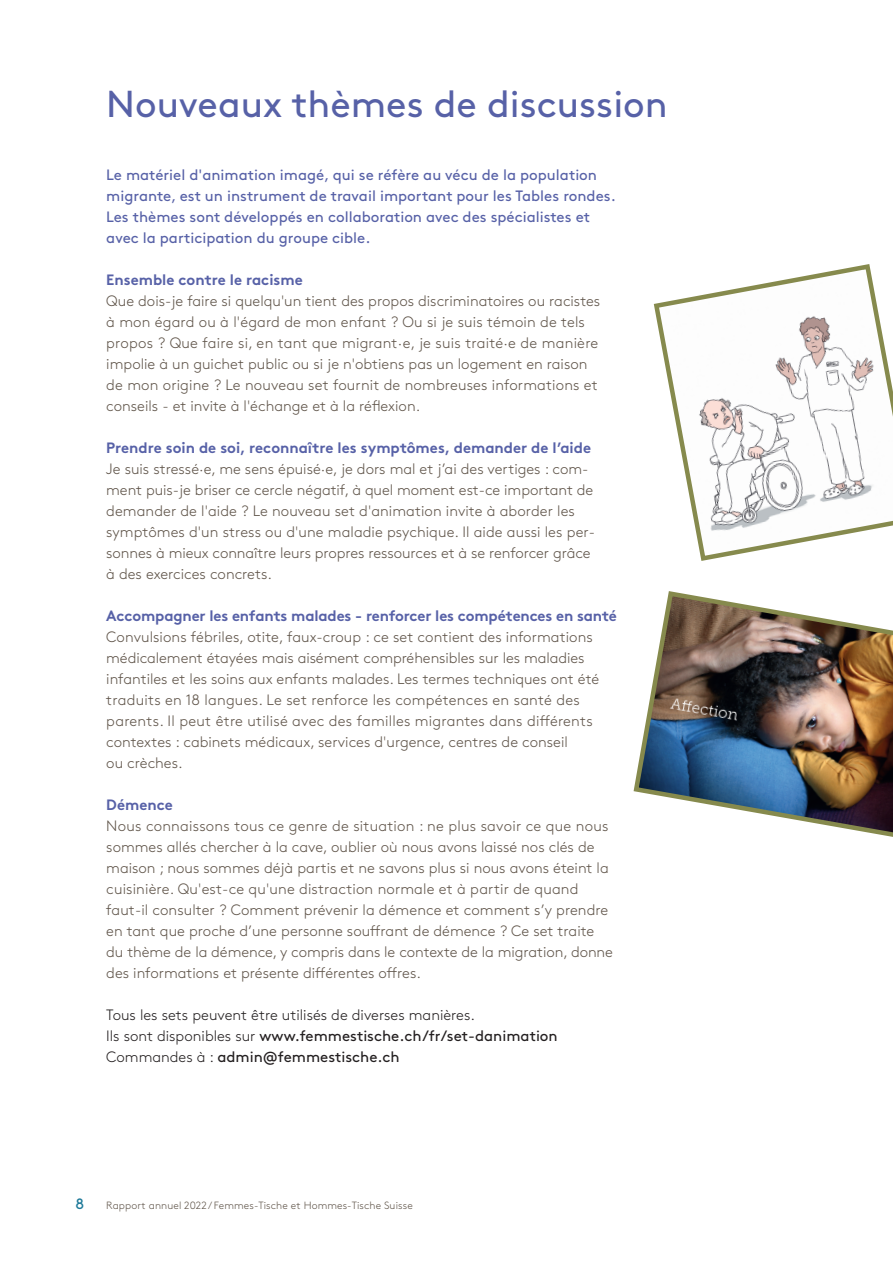
<style>
.page{position:relative;width:893px;height:1263px;background:#fff}
.page>*{position:absolute;margin:0;border:0;box-sizing:border-box;transform-origin:0 0}
.t1{font:37.5px "Brown Pro";color:#5761a7}
.t2{font:300 15px/21px "Brown Pro";color:#5f5449}
.t3{font:15px/21px "Brown Pro";color:#5761a7}
.t4{font:700 15px "Brown Pro";color:#5761a7}
.t5{font:300 15px/21px "Brown Pro";color:#231f20}
.t6{font:15px "Brown Pro";color:#1f7a99}
.t7{font:300 10.5px "Brown Pro";letter-spacing:.01em;color:#5f5449}
.s1{font-weight:400}
</style>
<div class="page">
<img style="left:633px;top:591px;width:260px;height:246px">
<svg style="left:653px;top:264px;width:240px;height:297px"></svg>
<h1 class="t1" style="left:106px;top:75px;width:563px">Nouveaux thèmes de discussion</h1>
<p class="t3" style="left:106px;top:163px;width:511px">Le matériel d'animation imagé, qui se réfère au vécu de la population migrante, est un instrument de travail important pour les Tables rondes.<br>Les thèmes sont développés en collaboration avec des spécialistes et avec la participation du groupe cible.</p>
<p class="t4" style="left:106px;top:268px;width:198px">Ensemble contre le racisme</p>
<p class="t2" style="left:106px;top:289px;width:495px">Que dois-je faire si quelqu'un tient des propos discriminatoires ou racistes à mon égard ou à l'égard de mon enfant ? Ou si je suis témoin de tels propos ? Que faire si, en tant que migrant·e, je suis traité·e de manière impolie à un guichet public ou si je n'obtiens pas un logement en raison de mon origine ? Le nouveau set fournit de nombreuses informations et conseils - et invite à l'échange et à la réflexion.</p>
<p class="t4" style="left:106px;top:436px;width:486px">Prendre soin de soi, reconnaître les symptômes, demander de l’aide</p>
<p class="t2" style="left:106px;top:457px;width:490px">Je suis stressé·e, me sens épuisé·e, je dors mal et j’ai des vertiges : com&shy;ment puis-je briser ce cercle négatif, à quel moment est-ce important de demander de l'aide ? Le nouveau set d'animation invite à aborder les symptômes d'un stress ou d'une maladie psychique. Il aide aussi les per&shy;sonnes à mieux connaître leurs propres ressources et à se renforcer grâce à des exercices concrets.</p>
<p class="t4" style="left:106px;top:604px;width:512px">Accompagner les enfants malades - renforcer les compétences en santé</p>
<p class="t2" style="left:106px;top:625px;width:494px">Convulsions fébriles, otite, faux-croup : ce set contient des informations médicalement étayées mais aisément compréhensibles sur les maladies infantiles et les soins aux enfants malades. Les termes techniques ont été traduits en 18 langues. Le set renforce les compétences en santé des parents. Il peut être utilisé avec des familles migrantes dans différents contextes : cabinets médicaux, services d'urgence, centres de conseil<br>ou crèches.</p>
<p class="t4" style="left:106px;top:793px;width:68px">Démence</p>
<p class="t2" style="left:106px;top:814px;width:508px">Nous connaissons tous ce genre de situation : ne plus savoir ce que nous sommes allés chercher à la cave, oublier où nous avons laissé nos clés de maison ; nous sommes déjà partis et ne savons plus si nous avons éteint la cuisinière. Qu'est-ce qu'une distraction normale et à partir de quand faut-il consulter ? Comment prévenir la démence et comment s’y prendre en tant que proche d’une personne souffrant de démence ? Ce set traite du thème de la démence, y compris dans le contexte de la migration, donne des informations et présente différentes offres.</p>
<p class="t5" style="left:106px;top:1003px;width:453px">Tous les sets peuvent être utilisés de diverses manières.<br>Ils sont disponibles sur <span class="s1">www.femmestische.ch/fr/set-danimation<br></span>Commandes à : <span class="s1">admin@femmestische.ch</span></p>
<p class="t6" style="left:76px;top:1192px;width:10px">8</p>
<p class="t7" style="left:106px;top:1198px;width:308px">Rapport annuel 2022 / Femmes-Tische et Hommes-Tische Suisse</p>
</div>
